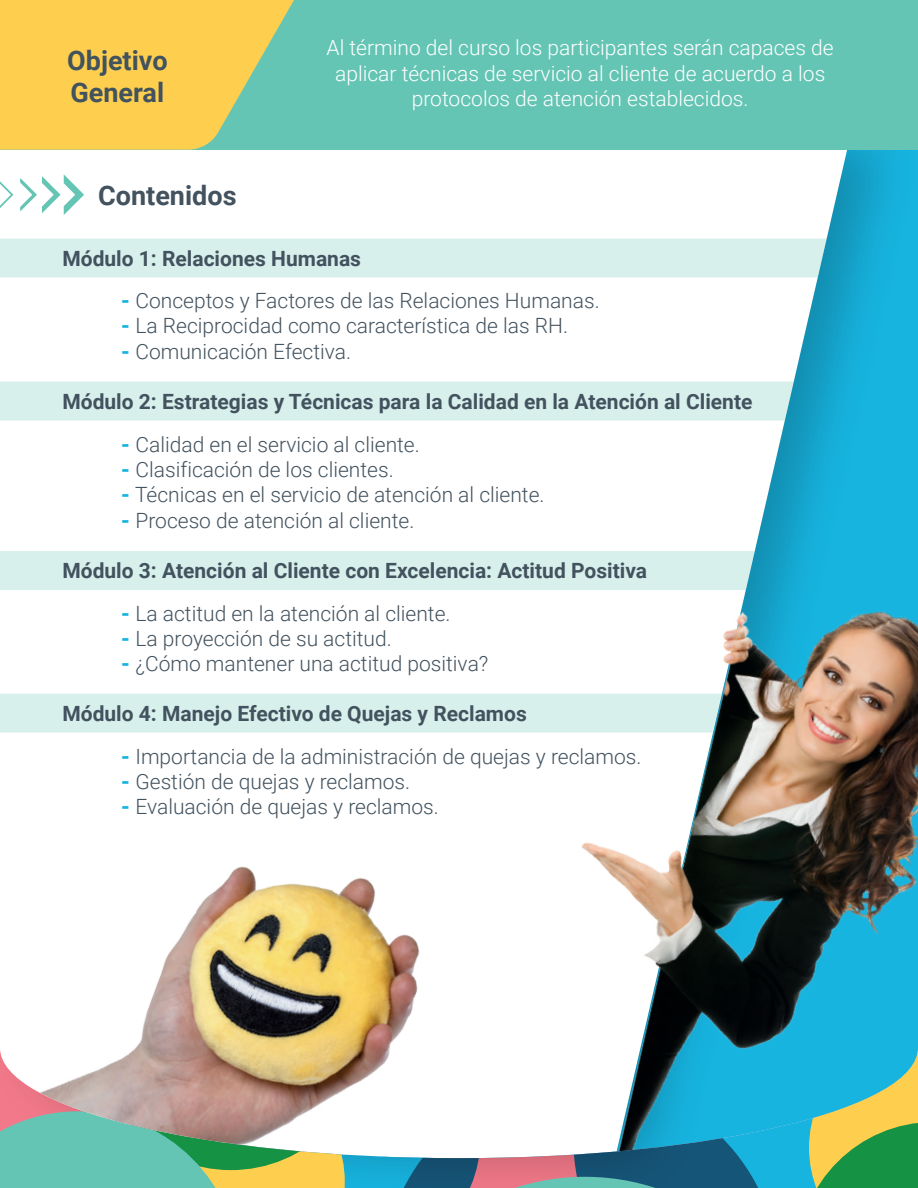
<style>
.page{position:relative;width:918px;height:1188px;background:#fff}
.page>*{position:absolute;margin:0;border:0;box-sizing:border-box;transform-origin:0 0}
.t1{font:700 27px/32.4px "Roboto";color:#42535e}
.t2{font:700 27px "Roboto";color:#42525e}
.t3{font:300 21px "Roboto";color:#42525e}
.t4{font:700 21px "Roboto";color:#42525e}
.t5{font:300 21px/25.2px "Roboto";color:#fff;text-align:center}
.s1{font-weight:900;color:#17b4e0}
</style>
<div class="page">
<img style="left:847px;top:150px;width:71px;height:390px">
<svg style="left:0;top:150px;width:847px;height:544px"></svg>
<div style="left:0;top:0;width:918px;height:150px;background:#64c5b4"></div>
<svg style="left:0;top:0;width:294px;height:150px;background:#e7cd5e"></svg>
<svg style="left:0;top:1156px;width:918px;height:32px;background:#5e9a89"></svg>
<div style="left:0;top:239px;width:827px;height:39px;background:#d8f0ec"></div>
<svg style="left:0;top:180px;width:13px;height:30px"></svg>
<svg style="left:19px;top:169px;width:68px;height:52px"></svg>
<div style="left:0;top:382px;width:794px;height:39px;background:#d8f0ec"></div>
<div style="left:0;top:551px;width:539px;height:39px;background:#d8f0ec"></div>
<div style="left:0;top:694px;width:539px;height:39px;background:#d8f0ec"></div>
<img style="left:539px;top:540px;width:379px;height:616px">
<img style="left:0;top:866px;width:420px;height:290px">
<p class="t1" style="left:67px;top:43px;width:102px">Objetivo<br>General</p>
<p class="t5" style="left:327px;top:35px;width:509px">Al término del curso los participantes serán capaces de aplicar técnicas de servicio al cliente de acuerdo a los protocolos de atención establecidos.</p>
<p class="t2" style="left:98px;top:176px;width:140px">Contenidos</p>
<p class="t4" style="left:62px;top:244px;width:300px">Módulo 1: Relaciones Humanas</p>
<p class="t3" style="left:121px;top:286px;width:480px"><span class="s1">-</span> Conceptos y Factores de las Relaciones Humanas.</p>
<p class="t3" style="left:121px;top:311px;width:449px"><span class="s1">-</span> La Reciprocidad como característica de las RH.</p>
<p class="t3" style="left:121px;top:336px;width:232px"><span class="s1">-</span> Comunicación Efectiva.</p>
<p class="t4" style="left:62px;top:387px;width:692px">Módulo 2: Estrategias y Técnicas para la Calidad en la Atención al Cliente</p>
<p class="t3" style="left:121px;top:430px;width:300px"><span class="s1">-</span> Calidad en el servicio al cliente.</p>
<p class="t3" style="left:121px;top:455px;width:274px"><span class="s1">-</span> Clasificación de los clientes.</p>
<p class="t3" style="left:121px;top:480px;width:425px"><span class="s1">-</span> Técnicas en el servicio de atención al cliente.</p>
<p class="t3" style="left:121px;top:505px;width:295px"><span class="s1">-</span> Proceso de atención al cliente.</p>
<p class="t4" style="left:62px;top:556px;width:586px">Módulo 3: Atención al Cliente con Excelencia: Actitud Positiva</p>
<p class="t3" style="left:121px;top:599px;width:331px"><span class="s1">-</span> La actitud en la atención al cliente.</p>
<p class="t3" style="left:121px;top:624px;width:272px"><span class="s1">-</span> La proyección de su actitud.</p>
<p class="t3" style="left:121px;top:649px;width:369px"><span class="s1">-</span> ¿Cómo mantener una actitud positiva?</p>
<p class="t4" style="left:62px;top:699px;width:466px">Módulo 4: Manejo Efectivo de Quejas y Reclamos</p>
<p class="t3" style="left:121px;top:742px;width:522px"><span class="s1">-</span> Importancia de la administración de quejas y reclamos.</p>
<p class="t3" style="left:121px;top:767px;width:291px"><span class="s1">-</span> Gestión de quejas y reclamos.</p>
<p class="t3" style="left:121px;top:792px;width:319px"><span class="s1">-</span> Evaluación de quejas y reclamos.</p>
</div>
